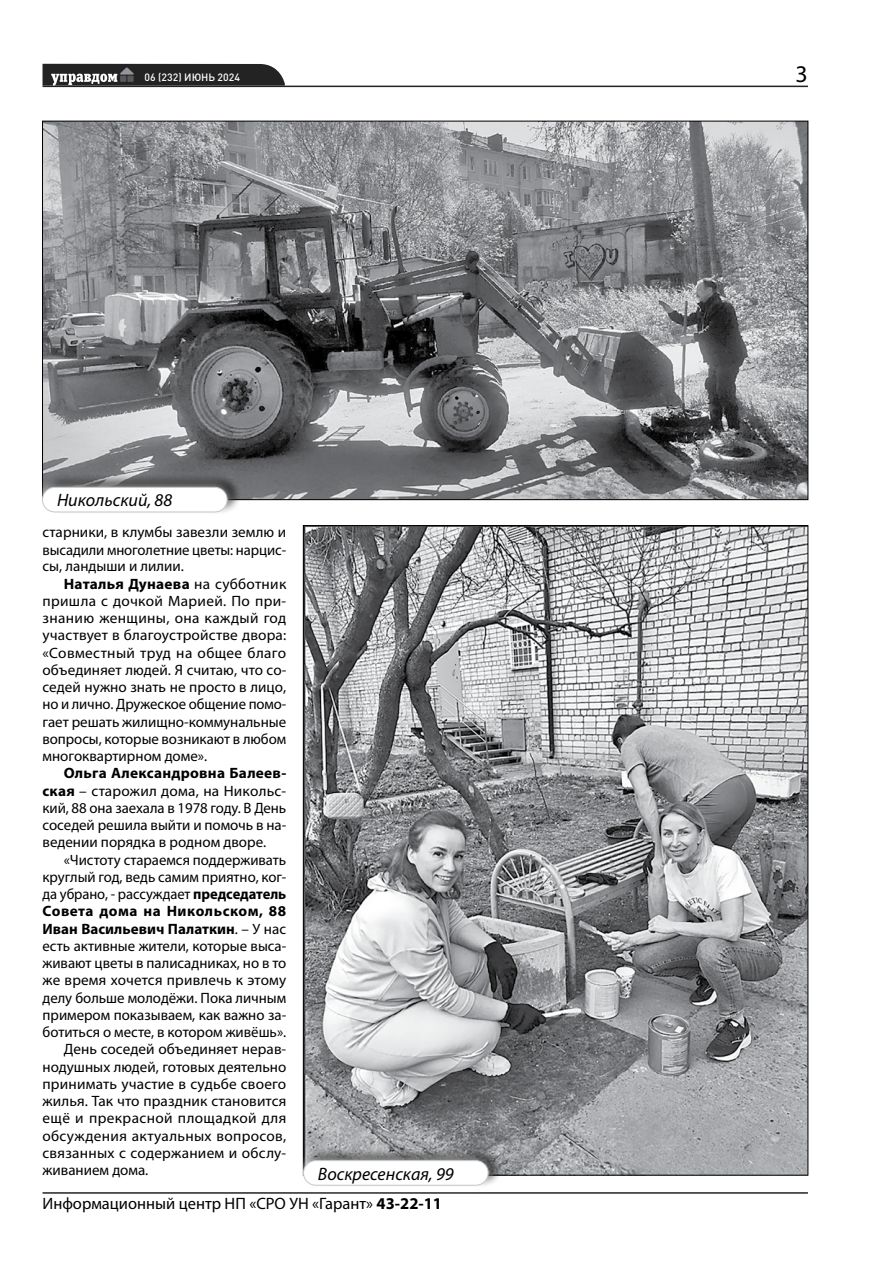
<style>
.page{position:relative;width:893px;height:1263px;background:#fff}
.page>*{position:absolute;margin:0;border:0;box-sizing:border-box;transform-origin:0 0}
.t1{font:24px "Myriad Pro";color:#000}
.t2{font:italic 18px "Myriad Pro";color:#000}
.t3{font:16.5px "Myriad Pro";color:#000}
.t4{font:15px/17.2px "Myriad Pro";color:#000;text-align:justify}
.t5{font:15px "Myriad Pro";letter-spacing:.02em;color:#000}
.t6{font:700 15px "Myriad Pro";letter-spacing:.01em;color:#000}
.t7{font:15px "Myriad Pro";letter-spacing:.025em;color:#000}
.t8{font:700 15px "Myriad Pro";letter-spacing:.035em;color:#000}
.t9{font:500 10.5px "DIN Pro";color:#fff}
.s1{font-weight:700}
.s2{font-weight:400}
</style>
<div class="page">
<hr style="left:43px;top:86px;width:765px;height:1px;background:#242324">
<hr style="left:43px;top:1192px;width:765px;height:2px;background:#242324">
<svg style="left:43px;top:64px;width:242px;height:22px;background:#3d3c3d"></svg>
<img style="left:44px;top:123px;width:762px;height:375px">
<img style="left:305px;top:527px;width:501px;height:646px">
<div style="left:41px;top:473px;width:200px;height:42px;background:#000;opacity:.75"></div>
<div style="left:33px;top:477px;width:204px;height:45px;background:#fff;opacity:.75"></div>
<div style="left:43px;top:487px;width:184px;height:25px;background:#fff;border-radius:12px"></div>
<div style="left:42px;top:487px;width:185px;height:25px;border:1px solid #c6c8ca;border-radius:12px"></div>
<div style="left:302px;top:1147px;width:200px;height:41px;background:#000;opacity:.75"></div>
<div style="left:294px;top:1150px;width:204px;height:45px;background:#fff;opacity:.75"></div>
<div style="left:303px;top:1160px;width:185px;height:25px;background:#fff;border-radius:12px"></div>
<div style="left:303px;top:1160px;width:185px;height:25px;border:1px solid #c6c8ca;border-radius:12px"></div>
<p class="t9" style="left:145px;top:70px;width:97px">06 (232) ИЮНЬ 2024</p>
<h1 class="t1" style="left:796px;top:61px;width:14px">3</h1>
<p class="t2" style="left:57px;top:491px;width:117px">Никольский, 88</p>
<p class="t4" style="left:43px;top:523px;width:245px">старники, в клумбы завезли землю и высадили многолетние цветы: нарцис&shy;сы, ландыши и лилии.</p>
<p class="t4" style="left:43px;top:575px;width:245px;text-indent:21px"><span class="s1">Наталья Дунаева</span> на субботник пришла с дочкой Марией. По при&shy;знанию женщины, она каждый год участвует в благоустройстве двора: «Совместный труд на общее благо объединяет людей. Я считаю, что со&shy;седей нужно знать не просто в лицо, но и лично. Дружеское общение помо&shy;гает решать жилищно-коммунальные вопросы, которые возникают в любом многоквартирном доме».</p>
<p class="t4" style="left:43px;top:765px;width:245px;text-indent:21px"><span class="s1">Ольга Александровна Балеев&shy;ская</span> – старожил дома, на Никольс&shy;кий, 88 она заехала в 1978 году. В День соседей решила выйти и помочь в на&shy;ведении порядка в родном дворе.</p>
<p class="t4" style="left:64px;top:851px;width:224px">«Чистоту стараемся поддерживать</p>
<p class="t4" style="left:43px;top:868px;width:245px">круглый год, ведь самим приятно, ког-</p>
<p class="t4" style="left:43px;top:886px;width:245px">да убрано, - рассуждает <span class="s1">председатель</span></p>
<p class="t8" style="left:43px;top:903px;width:245px">Совета дома на Никольском, 88</p>
<p class="t6" style="left:43px;top:920px;width:245px">Иван Васильевич Палаткин<span class="s2">. – У нас</span></p>
<p class="t4" style="left:43px;top:937px;width:245px">есть активные жители, которые выса-</p>
<p class="t4" style="left:43px;top:955px;width:245px">живают цветы в палисадниках, но в то</p>
<p class="t4" style="left:43px;top:972px;width:245px">же время хочется привлечь к этому</p>
<p class="t4" style="left:43px;top:989px;width:245px">делу больше молодёжи. Пока личным</p>
<p class="t4" style="left:43px;top:1006px;width:245px">примером показываем, как важно за-</p>
<p class="t4" style="left:43px;top:1024px;width:245px">ботиться о месте, в котором живёшь».</p>
<p class="t4" style="left:64px;top:1041px;width:224px">День соседей объединяет нерав-</p>
<p class="t4" style="left:43px;top:1058px;width:245px">нодушных людей, готовых деятельно</p>
<p class="t4" style="left:43px;top:1075px;width:245px">принимать участие в судьбе своего</p>
<p class="t4" style="left:43px;top:1093px;width:245px">жилья. Так что праздник становится</p>
<p class="t7" style="left:43px;top:1110px;width:245px">ещё и прекрасной площадкой для</p>
<p class="t5" style="left:43px;top:1127px;width:245px">обсуждения актуальных вопросов,</p>
<p class="t4" style="left:43px;top:1144px;width:245px">связанных с содержанием и обслу-</p>
<p class="t4" style="left:43px;top:1162px;width:107px">живанием дома.</p>
<p class="t2" style="left:318px;top:1164px;width:137px">Воскресенская, 99</p>
<p class="t3" style="left:43px;top:1194px;width:401px">Информационный центр НП «СРО УН «Гарант» <span class="s1">43-22-11</span></p>
</div>
